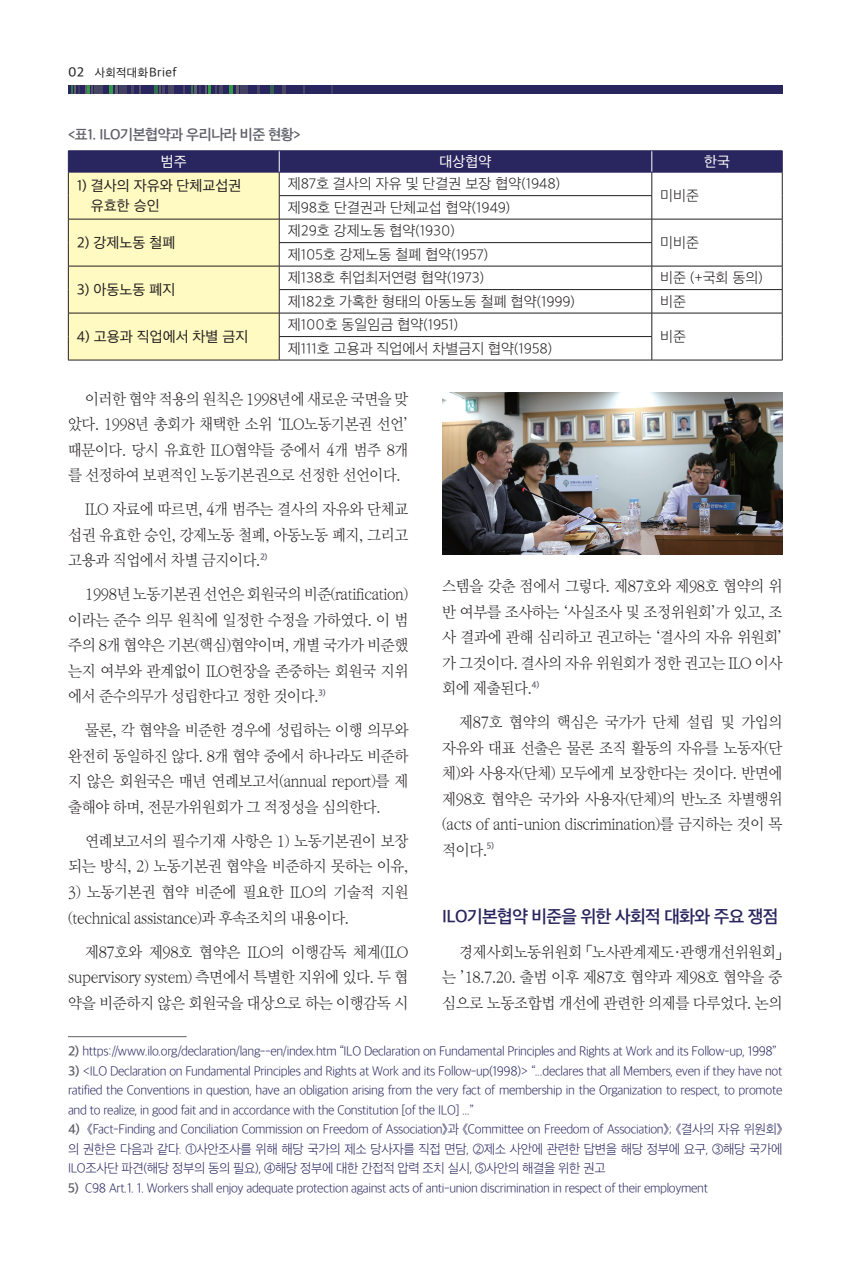
<style>
.page{position:relative;width:842px;height:1276px;background:#fff}
.page>*{position:absolute;margin:0;border:0;box-sizing:border-box;transform-origin:0 0}
.이슈브리프_소제목{font:600 18px "Apple SD Gothic Neo";letter-spacing:-.03em;color:#29255e}
.이슈브리프_본문명조{font:15.45px/25.5px "Rix Mj PL";letter-spacing:-.02em;color:#231f20;text-align:justify}
.위원회활동_본문{font:200 15px "Apple SD Gothic Neo";color:#231f20}
.위원회활동_본문-2{font:15px "Apple SD Gothic Neo";color:#231f20}
.본문고딕-강조{font:600 15px "Apple SD Gothic Neo";letter-spacing:-.03em;color:#5f5f69}
.위원회활동_본문-3{font:15px "Apple SD Gothic Neo";color:#fff}
.t1{font:200 13.5px/19.5px "Apple SD Gothic Neo";letter-spacing:-.025em;color:#29255e;text-align:justify}
.t2{font:12px "Apple SD Gothic Neo";letter-spacing:.03em;color:#231f20}
.s1{font-weight:500;font-size:13.5px}
.s2{font-size:13.05px}
.s3{font-weight:600;color:#5f5f69}
</style>
<div class="page">
<div style="left:68px;top:85px;width:714px;height:9px;background:#29255e"></div>
<div style="left:119px;top:85px;width:8px;height:9px;background:#424063"></div>
<div style="left:240px;top:85px;width:8px;height:9px;background:#424063"></div>
<svg style="left:132px;top:85px;width:9px;height:9px"></svg>
<svg style="left:257px;top:85px;width:2px;height:9px"></svg>
<div style="left:97px;top:85px;width:6px;height:9px;background:#474564"></div>
<svg style="left:109px;top:85px;width:9px;height:9px"></svg>
<svg style="left:230px;top:85px;width:9px;height:9px"></svg>
<svg style="left:154px;top:85px;width:11px;height:9px"></svg>
<svg style="left:270px;top:85px;width:4px;height:9px"></svg>
<svg style="left:183px;top:85px;width:2px;height:9px"></svg>
<svg style="left:303px;top:85px;width:2px;height:9px"></svg>
<div style="left:168px;top:85px;width:5px;height:9px;background:#494764"></div>
<svg style="left:282px;top:85px;width:4px;height:9px"></svg>
<svg style="left:71px;top:85px;width:25px;height:9px"></svg>
<svg style="left:191px;top:85px;width:32px;height:9px"></svg>
<hr style="left:68px;top:1036px;width:119px;height:1px;background:#5f5f69">
<hr style="left:68px;top:150px;width:211px;height:1px;background:#29255e">
<hr style="left:279px;top:150px;width:373px;height:1px;background:#29255e">
<hr style="left:652px;top:150px;width:130px;height:1px;background:#29255e">
<svg style="left:68px;top:151px;width:715px;height:209px"></svg>
<hr style="left:68px;top:360px;width:211px;height:1px;background:#231f20">
<hr style="left:279px;top:360px;width:373px;height:1px;background:#231f20">
<hr style="left:652px;top:360px;width:130px;height:1px;background:#231f20">
<img style="left:442px;top:393px;width:340px;height:161px">
<p class="t2" style="left:68px;top:66px;width:110px"><span class="s1">02</span> 사회적대화<span class="s2">Brief</span></p>
<p class="본문고딕-강조" style="left:68px;top:126px;width:234px">&lt;표1. ILO기본협약과 우리나라 비준 현황&gt;</p>
<p class="위원회활동_본문-3" style="left:161px;top:153px;width:27px">범주</p>
<p class="위원회활동_본문-3" style="left:440px;top:153px;width:53px">대상협약</p>
<p class="위원회활동_본문-3" style="left:704px;top:153px;width:27px">한국</p>
<p class="위원회활동_본문-2" style="left:77px;top:177px;width:166px">1) 결사의 자유와 단체교섭권</p>
<p class="위원회활동_본문-2" style="left:91px;top:198px;width:70px">유효한 승인</p>
<p class="위원회활동_본문" style="left:288px;top:176px;width:274px">제87호 결사의 자유 및 단결권 보장 협약(1948)</p>
<p class="위원회활동_본문" style="left:660px;top:187px;width:40px">미비준</p>
<p class="위원회활동_본문" style="left:288px;top:199px;width:224px">제98호 단결권과 단체교섭 협약(1949)</p>
<p class="위원회활동_본문-2" style="left:77px;top:234px;width:100px">2) 강제노동 철폐</p>
<p class="위원회활동_본문-2" style="left:77px;top:281px;width:100px">3) 아동노동 폐지</p>
<p class="위원회활동_본문-2" style="left:77px;top:328px;width:173px">4) 고용과 직업에서 차별 금지</p>
<p class="위원회활동_본문" style="left:288px;top:223px;width:169px">제29호 강제노동 협약(1930)</p>
<p class="위원회활동_본문" style="left:288px;top:246px;width:202px">제105호 강제노동 철폐 협약(1957)</p>
<p class="위원회활동_본문" style="left:660px;top:234px;width:40px">미비준</p>
<p class="위원회활동_본문" style="left:288px;top:270px;width:198px">제138호 취업최저연령 협약(1973)</p>
<p class="위원회활동_본문" style="left:660px;top:270px;width:104px">비준 (+국회 동의)</p>
<p class="위원회활동_본문" style="left:288px;top:293px;width:289px">제182호 가혹한 형태의 아동노동 철폐 협약(1999)</p>
<p class="위원회활동_본문" style="left:660px;top:293px;width:27px">비준</p>
<p class="위원회활동_본문" style="left:288px;top:317px;width:172px">제100호 동일임금 협약(1951)</p>
<p class="위원회활동_본문" style="left:288px;top:340px;width:266px">제111호 고용과 직업에서 차별금지 협약(1958)</p>
<p class="위원회활동_본문" style="left:660px;top:328px;width:27px">비준</p>
<p class="이슈브리프_본문명조" style="left:68px;top:387px;width:342px;text-indent:17px">이러한 협약 적용의 원칙은 1998년에 새로운 국면을 맞 았다. 1998년 총회가 채택한 소위 ‘ILO노동기본권 선언’ 때문이다. 당시 유효한 ILO협약들 중에서 4개 범주 8개 를 선정하여 보편적인 노동기본권으로 선정한 선언이다.</p>
<p class="이슈브리프_본문명조" style="left:68px;top:497px;width:342px;text-indent:17px">ILO 자료에 따르면, 4개 범주는 결사의 자유와 단체교 섭권 유효한 승인, 강제노동 철폐, 아동노동 폐지, 그리고 고용과 직업에서 차별 금지이다.<sup>2)</sup></p>
<p class="이슈브리프_본문명조" style="left:68px;top:582px;width:342px;text-indent:17px">1998년 노동기본권 선언은 회원국의 비준(ratification) 이라는 준수 의무 원칙에 일정한 수정을 가하였다. 이 범 주의 8개 협약은 기본(핵심)협약이며, 개별 국가가 비준했 는지 여부와 관계없이 ILO헌장을 존중하는 회원국 지위 에서 준수의무가 성립한다고 정한 것이다.<sup>3)</sup></p>
<p class="이슈브리프_본문명조" style="left:68px;top:718px;width:342px;text-indent:17px">물론, 각 협약을 비준한 경우에 성립하는 이행 의무와 완전히 동일하진 않다. 8개 협약 중에서 하나라도 비준하 지 않은 회원국은 매년 연례보고서(annual report)를 제 출해야 하며, 전문가위원회가 그 적정성을 심의한다.</p>
<p class="이슈브리프_본문명조" style="left:68px;top:829px;width:342px;text-align:right">연례보고서의 필수기재 사항은 1) 노동기본권이 보장 되는 방식, 2) 노동기본권 협약을 비준하지 못하는 이유,</p>
<p class="이슈브리프_본문명조" style="left:68px;top:880px;width:342px">3) 노동기본권 협약 비준에 필요한 ILO의 기술적 지원 (technical assistance)과 후속조치의 내용이다.</p>
<p class="이슈브리프_본문명조" style="left:68px;top:939px;width:342px;text-indent:17px">제87호와 제98호 협약은 ILO의 이행감독 체계(ILO supervisory system) 측면에서 특별한 지위에 있다. 두 협 약을 비준하지 않은 회원국을 대상으로 하는 이행감독 시</p>
<p class="이슈브리프_본문명조" style="left:442px;top:574px;width:342px">스템을 갖춘 점에서 그렇다. 제87호와 제98호 협약의 위 반 여부를 조사하는 ‘사실조사 및 조정위원회’가 있고, 조 사 결과에 관해 심리하고 권고하는 ‘결사의 자유 위원회’ 가 그것이다. 결사의 자유 위원회가 정한 권고는 ILO 이사 회에 제출된다.<sup>4)</sup></p>
<p class="이슈브리프_본문명조" style="left:442px;top:710px;width:342px;text-indent:17px">제87호 협약의 핵심은 국가가 단체 설립 및 가입의 자유와 대표 선출은 물론 조직 활동의 자유를 노동자(단 체)와 사용자(단체) 모두에게 보장한다는 것이다. 반면에 제98호 협약은 국가와 사용자(단체)의 반노조 차별행위 (acts of anti-union discrimination)를 금지하는 것이 목 적이다.<sup>5)</sup></p>
<p class="이슈브리프_소제목" style="left:442px;top:906px;width:338px">ILO기본협약 비준을 위한 사회적 대화와 주요 쟁점</p>
<p class="이슈브리프_본문명조" style="left:442px;top:939px;width:342px;text-indent:17px">경제사회노동위원회 「노사관계제도·관행개선위원회」는 ’18.7.20. 출범 이후 제87호 협약과 제98호 협약을 중 심으로 노동조합법 개선에 관련한 의제를 다루었다. 논의</p>
<p class="t1" style="left:68px;top:1042px;width:710px"><span class="s3">2)</span> https://www.ilo.org/declaration/lang--en/index.htm “ILO Declaration on Fundamental Principles and Rights at Work and its Follow-up, 1998”</p>
<p class="t1" style="left:68px;top:1062px;width:716px"><span class="s3">3)</span> &lt;ILO Declaration on Fundamental Principles and Rights at Work and its Follow-up(1998)&gt; “...declares that all Members, even if they have not ratified the Conventions in question, have an obligation arising from the very fact of membership in the Organization to respect, to promote and to realize, in good fait and in accordance with the Constitution [of the ILO] ...”</p>
<p class="t1" style="left:68px;top:1120px;width:716px"><span class="s3">4)</span> 《Fact-Finding and Conciliation Commission on Freedom of Association》과 《Committee on Freedom of Association》; 《결사의 자유 위원회》의 권한은 다음과 같다. ①사안조사를 위해 해당 국가의 제소 당사자를 직접 면담, ②제소 사안에 관련한 답변을 해당 정부에 요구, ③해당 국가에 ILO조사단 파견(해당 정부의 동의 필요), ④해당 정부에 대한 간접적 압력 조치 실시, ⑤사안의 해결을 위한 권고</p>
<p class="t1" style="left:68px;top:1179px;width:641px"><span class="s3">5)</span> C98 Art.1. 1. Workers shall enjoy adequate protection against acts of anti-union discrimination in respect of their employment</p>
</div>
